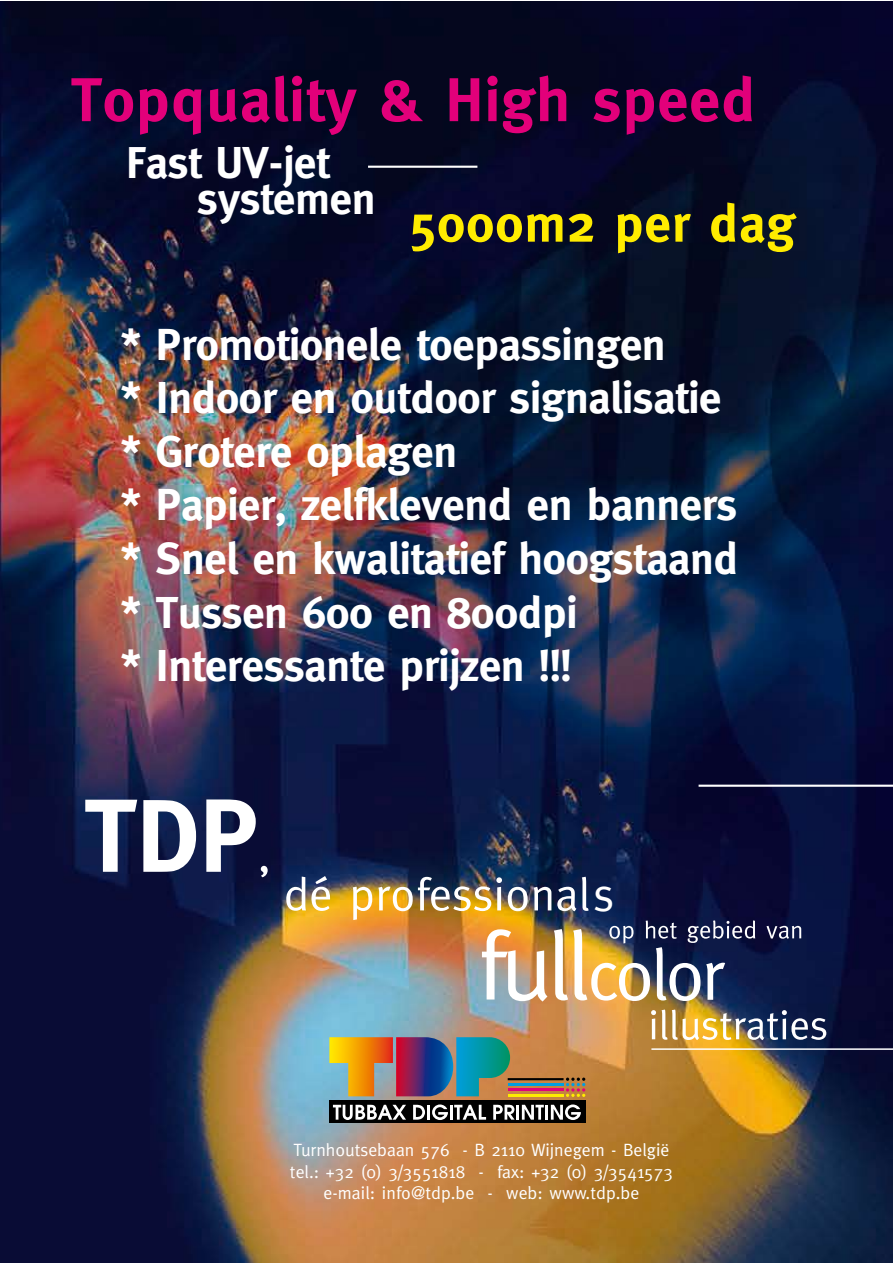
<style>
.page{position:relative;width:893px;height:1263px;background:#fff}
.page>*{position:absolute;margin:0;border:0;box-sizing:border-box;transform-origin:0 0}
.t1{font:700 61.8px "Meta";letter-spacing:.015em;color:#e2007a}
.t2{font:700 52.95px "Meta";letter-spacing:.015em;color:#ffec00}
.t3{font:47.4px "Meta";color:#fff}
.t4{font:700 44.7px/53.6px "Meta";letter-spacing:-.01em;color:#fff}
.t5{font:17.85px/21.3px "Meta";letter-spacing:.005em;color:#fff;text-align:center}
</style>
<div class="page">
<img style="left:0;top:2px;width:893px;height:1261px">
<svg style="left:85px;top:799px;width:183px;height:78px"></svg>
<hr style="left:699px;top:785px;width:194px;height:2px;background:#fff">
<hr style="left:651px;top:1048px;width:242px;height:2px;background:#fff">
<img style="left:651px;top:1009px;width:175px;height:31px">
<img style="left:286px;top:876px;width:515px;height:125px">
<div style="left:329px;top:1101px;width:256px;height:22px;background:#000"></div>
<hr style="left:508px;top:1078px;width:56px;height:2px;background:#000">
<hr style="left:508px;top:1083px;width:56px;height:3px;background:#009ee0">
<hr style="left:508px;top:1089px;width:56px;height:2px;background:#e2007a">
<hr style="left:508px;top:1094px;width:56px;height:2px;background:#ffec00">
<svg style="left:566px;top:1077px;width:19px;height:20px"></svg>
<svg style="left:329px;top:1037px;width:181px;height:59px;background:#787a6d"></svg>
<svg style="left:333px;top:1105px;width:73px;height:15px"></svg>
<svg style="left:413px;top:1105px;width:12px;height:15px"></svg>
<hr style="left:427px;top:1105px;width:3px;height:15px;background:#fff">
<svg style="left:432px;top:1104px;width:54px;height:16px"></svg>
<svg style="left:493px;top:1105px;width:22px;height:15px"></svg>
<hr style="left:516px;top:1105px;width:3px;height:15px;background:#fff">
<svg style="left:522px;top:1105px;width:22px;height:15px"></svg>
<hr style="left:545px;top:1105px;width:3px;height:15px;background:#fff">
<svg style="left:551px;top:1104px;width:30px;height:16px"></svg>
<hr style="left:368px;top:166px;width:109px;height:2px;background:#fff">
<h1 class="t1" style="left:71px;top:64px;width:686px">Topquality &amp; High speed</h1>
<p class="t4" style="left:126px;top:136px;width:205px">Fast UV-jet</p>
<p class="t2" style="left:408px;top:193px;width:389px">5000m2 per dag</p>
<p class="t4" style="left:197px;top:171px;width:180px">systemen</p>
<p class="t4" style="left:120px;top:317px;width:620px">* Promotionele toepassingen<br>* Indoor en outdoor signalisatie * Grotere oplagen<br>* Papier, zelfklevend en banners * Snel en kwalitatief hoogstaand * Tussen 600 en 800dpi<br>* Interessante prijzen !!!</p>
<p class="t3" style="left:594px;top:867px;width:22px">s</p>
<p class="t5" style="left:290px;top:1139px;width:385px">Turnhoutsebaan 576 - B 2110 Wijnegem - België tel.: +32 (0) 3/3551818 - fax: +32 (0) 3/3541573 e-mail: info@tdp.be - web: www.tdp.be</p>
</div>
